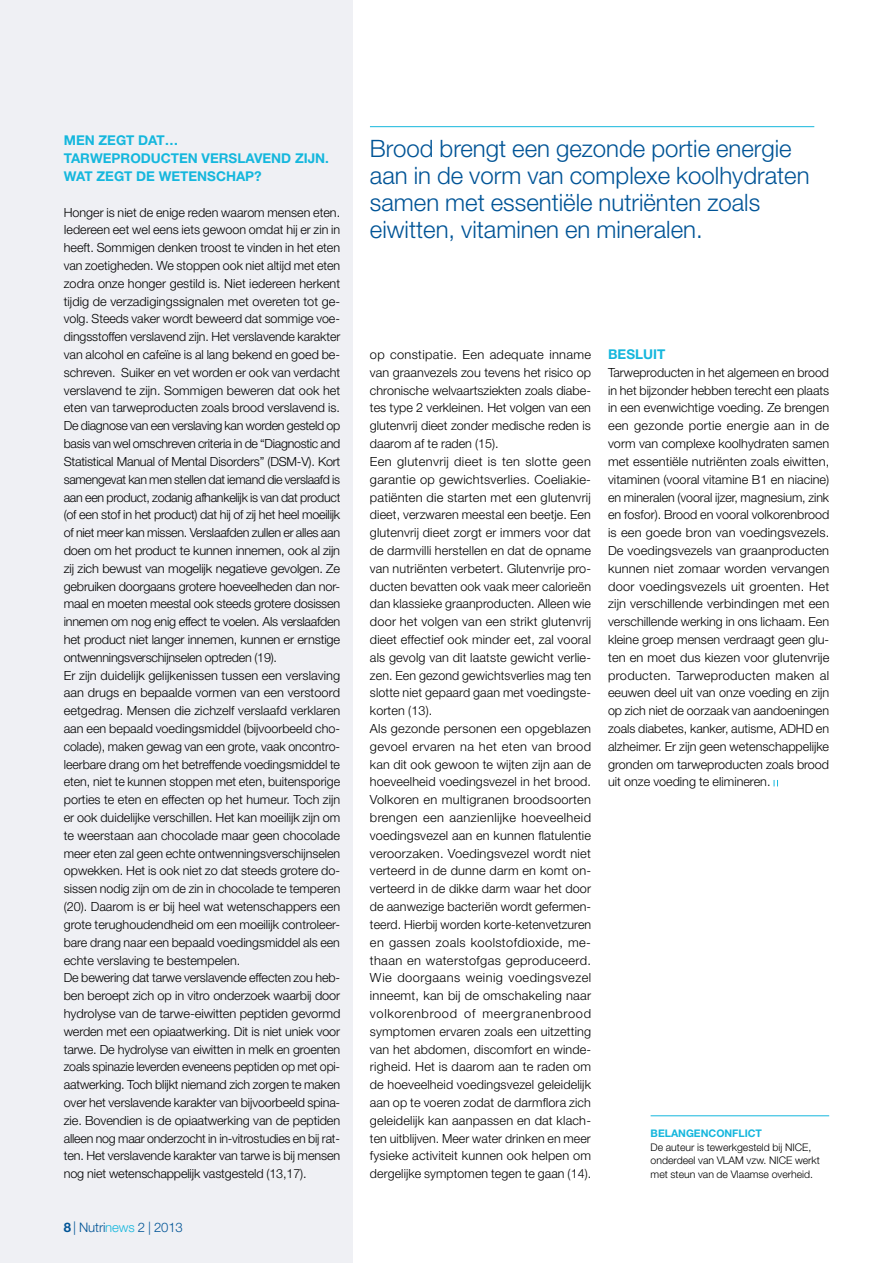
<style>
.page{position:relative;width:893px;height:1263px;background:#fff}
.page>*{position:absolute;margin:0;border:0;box-sizing:border-box;transform-origin:0 0}
.t1{font:300 24px/27px "Helvetica Neue LT Std";color:#005496}
.t2{font:700 13.5px/17.9px "Helvetica Neue LT Std";color:#15b7dd}
.t3{font:300 13.2px "Helvetica Neue LT Std";letter-spacing:-.01em;color:#005496}
.t4{font:300 12.6px/17.9px "Helvetica Neue LT Std";color:#000}
.t5{font:300 10.5px/13.5px "Helvetica Neue LT Std";color:#000}
.t6{font:700 10.5px "Helvetica Neue LT Std";color:#15b7dd}
.s1{font-weight:700}
.s2{font-size:13.5px}
.s3{color:#15b7dd}
</style>
<div class="page">
<div style="left:0;top:0;width:353px;height:1263px;background:#eff0f4"></div>
<hr style="left:651px;top:1115px;width:178px;height:1px;background:#15b7dd">
<svg style="left:774px;top:780px;width:4px;height:6px"></svg>
<hr style="left:370px;top:126px;width:444px;height:1px;background:#15b7dd">
<p class="t2" style="left:64px;top:131px;width:267px">MEN ZEGT DAT…<br>TARWEPRODUCTEN VERSLAVEND ZIJN.<br>WAT ZEGT DE WETENSCHAP?</p>
<p class="t4" style="left:64px;top:203px;width:278px">Honger is niet de enige reden waarom mensen eten.<br>Iedereen eet wel eens iets gewoon omdat hij er zin in heeft. Sommigen denken troost te vinden in het eten van zoetigheden. We stoppen ook niet altijd met eten zodra onze honger gestild is. Niet iedereen herkent tijdig de verzadigingssignalen met overeten tot ge&shy;volg. Steeds vaker wordt beweerd dat sommige voe&shy;dingsstoffen verslavend zijn. Het verslavende karakter van alcohol en cafeïne is al lang bekend en goed be&shy;schreven. Suiker en vet worden er ook van verdacht verslavend te zijn. Sommigen beweren dat ook het eten van tarweproducten zoals brood verslavend is.<br>De diagnose van een verslaving kan worden gesteld op basis van wel omschreven criteria in de “Diagnostic and Statistical Manual of Mental Disorders” (DSM-V). Kort samengevat kan men stellen dat iemand die verslaafd is aan een product, zodanig afhankelijk is van dat product (of een stof in het product) dat hij of zij het heel moeilijk of niet meer kan missen. Verslaafden zullen er alles aan doen om het product te kunnen innemen, ook al zijn zij zich bewust van mogelijk negatieve gevolgen. Ze gebruiken doorgaans grotere hoeveelheden dan nor&shy;maal en moeten meestal ook steeds grotere dosissen innemen om nog enig effect te voelen. Als verslaafden het product niet langer innemen, kunnen er ernstige ontwenningsverschijnselen optreden (19).<br>Er zijn duidelijk gelijkenissen tussen een verslaving aan drugs en bepaalde vormen van een verstoord eetgedrag. Mensen die zichzelf verslaafd verklaren aan een bepaald voedingsmiddel (bijvoorbeeld cho&shy;colade), maken gewag van een grote, vaak oncontro&shy;leerbare drang om het betreffende voedingsmiddel te eten, niet te kunnen stoppen met eten, buitensporige porties te eten en effecten op het humeur. Toch zijn er ook duidelijke verschillen. Het kan moeilijk zijn om te weerstaan aan chocolade maar geen chocolade meer eten zal geen echte ontwenningsverschijnselen opwekken. Het is ook niet zo dat steeds grotere do&shy;sissen nodig zijn om de zin in chocolade te temperen (20). Daarom is er bij heel wat wetenschappers een grote terughoudendheid om een moeilijk controleer&shy;bare drang naar een bepaald voedingsmiddel als een echte verslaving te bestempelen.<br>De bewering dat tarwe verslavende effecten zou heb&shy;ben beroept zich op in vitro onderzoek waarbij door hydrolyse van de tarwe-eiwitten peptiden gevormd werden met een opiaatwerking. Dit is niet uniek voor tarwe. De hydrolyse van eiwitten in melk en groenten zoals spinazie leverden eveneens peptiden op met opi&shy;aatwerking. Toch blijkt niemand zich zorgen te maken over het verslavende karakter van bijvoorbeeld spina&shy;zie. Bovendien is de opiaatwerking van de peptiden alleen nog maar onderzocht in in-vitrostudies en bij rat&shy;ten. Het verslavende karakter van tarwe is bij mensen nog niet wetenschappelijk vastgesteld (13,17).</p>
<p class="t3" style="left:64px;top:1219px;width:121px"><span class="s1">8</span> <span class="s2">|</span> Nutri<span class="s3">news</span> 2 | 2013</p>
<h1 class="t1" style="left:370px;top:134px;width:441px">Brood brengt een gezonde portie energie aan in de vorm van complexe koolhydraten samen met essentiële nutriënten zoals eiwitten, vitaminen en mineralen.</h1>
<p class="t4" style="left:370px;top:345px;width:223px">op constipatie. Een adequate inname van graanvezels zou tevens het risico op chronische welvaartsziekten zoals diabe&shy;tes type 2 verkleinen. Het volgen van een glutenvrij dieet zonder medische reden is daarom af te raden (15).<br>Een glutenvrij dieet is ten slotte geen garantie op gewichtsverlies. Coeliakie&shy;patiënten die starten met een glutenvrij dieet, verzwaren meestal een beetje. Een glutenvrij dieet zorgt er immers voor dat de darmvilli herstellen en dat de opname van nutriënten verbetert. Glutenvrije pro&shy;ducten bevatten ook vaak meer calorieën dan klassieke graanproducten. Alleen wie door het volgen van een strikt glutenvrij dieet effectief ook minder eet, zal vooral als gevolg van dit laatste gewicht verlie&shy;zen. Een gezond gewichtsverlies mag ten slotte niet gepaard gaan met voedingste&shy;korten (13).<br>Als gezonde personen een opgeblazen gevoel ervaren na het eten van brood kan dit ook gewoon te wijten zijn aan de hoeveelheid voedingsvezel in het brood.<br>Volkoren en multigranen broodsoorten brengen een aanzienlijke hoeveelheid voedingsvezel aan en kunnen flatulentie veroorzaken. Voedingsvezel wordt niet verteerd in de dunne darm en komt on&shy;verteerd in de dikke darm waar het door de aanwezige bacteriën wordt gefermen&shy;teerd. Hierbij worden korte-ketenvetzuren en gassen zoals koolstofdioxide, me&shy;thaan en waterstofgas geproduceerd.<br>Wie doorgaans weinig voedingsvezel inneemt, kan bij de omschakeling naar volkorenbrood of meergranenbrood symptomen ervaren zoals een uitzetting van het abdomen, discomfort en winde&shy;righeid. Het is daarom aan te raden om de hoeveelheid voedingsvezel geleidelijk aan op te voeren zodat de darmflora zich geleidelijk kan aanpassen en dat klach&shy;ten uitblijven. Meer water drinken en meer fysieke activiteit kunnen ook helpen om dergelijke symptomen tegen te gaan (14).</p>
<p class="t2" style="left:608px;top:345px;width:59px">BESLUIT</p>
<p class="t4" style="left:608px;top:363px;width:223px;text-align:justify">Tarweproducten in het algemeen en brood in het bijzonder hebben terecht een plaats in een evenwichtige voeding. Ze brengen een gezonde portie energie aan in de vorm van complexe koolhydraten samen met essentiële nutriënten zoals eiwitten, vitaminen (vooral vitamine B1 en niacine) en mineralen (vooral ijzer, magnesium, zink en fosfor). Brood en vooral volkorenbrood is een goede bron van voedingsvezels.<br>De voedingsvezels van graanproducten kunnen niet zomaar worden vervangen door voedingsvezels uit groenten. Het zijn verschillende verbindingen met een verschillende werking in ons lichaam. Een kleine groep mensen verdraagt geen glu&shy;ten en moet dus kiezen voor glutenvrije producten. Tarweproducten maken al eeuwen deel uit van onze voeding en zijn op zich niet de oorzaak van aandoeningen zoals diabetes, kanker, autisme, ADHD en alzheimer. Er zijn geen wetenschappelijke gronden om tarweproducten zoals brood uit onze voeding te elimineren.</p>
<p class="t6" style="left:651px;top:1127px;width:9px">BELANGENCON</p>
<p class="t6" style="left:732px;top:1127px;width:24px">FLICT</p>
<p class="t5" style="left:651px;top:1140px;width:171px">De auteur is tewerkgesteld bij NI CE, onderdeel van VLAM vzw. NI CE werkt met steun van de Vlaamse overheid.</p>
</div>
